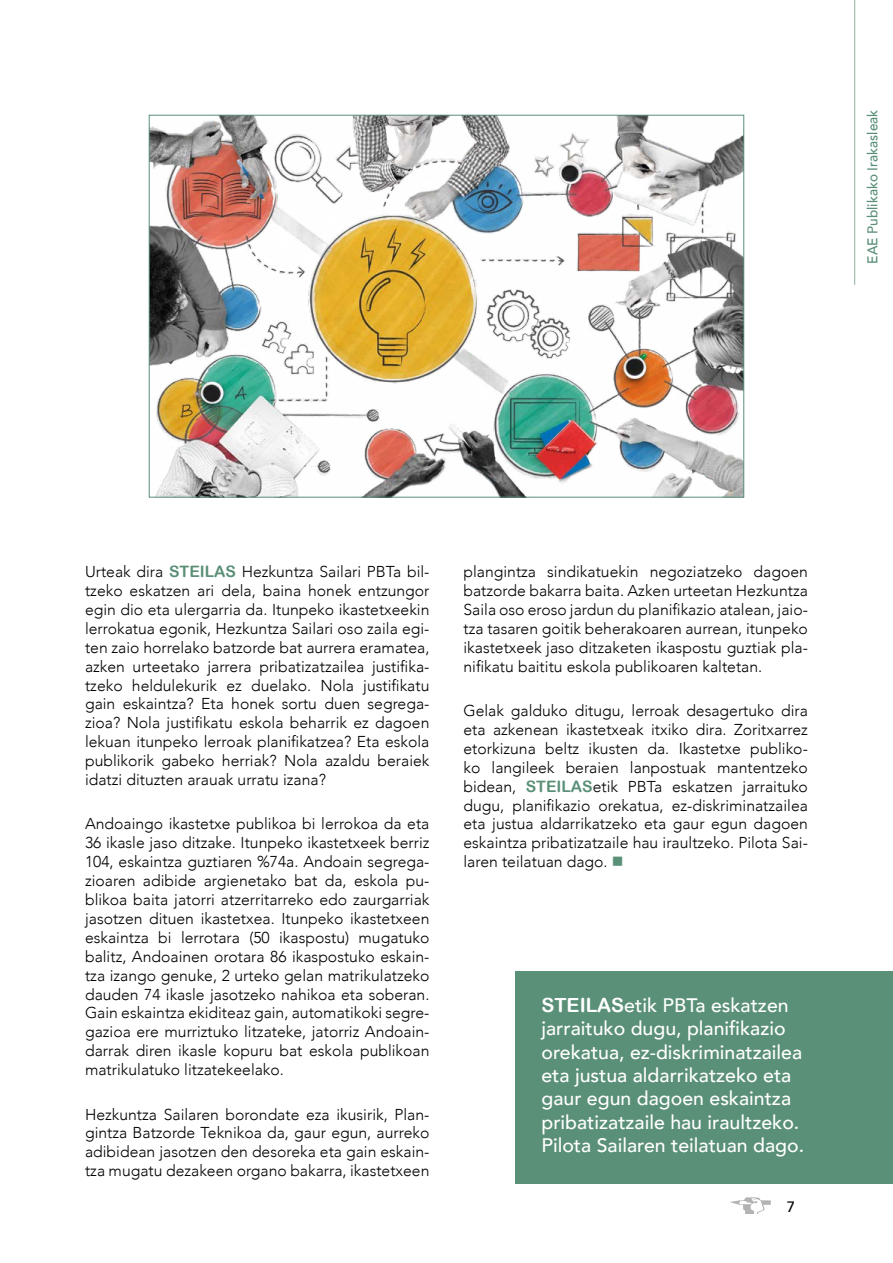
<style>
.page{position:relative;width:893px;height:1263px;background:#fff}
.page>*{position:absolute;margin:0;border:0;box-sizing:border-box;transform-origin:0 0}
.t1{font:500 19.5px/23.4px "Avenir";color:#fff}
.t2{font:300 15.75px/18.9px "Avenir";color:#000;text-align:justify}
.t3{font:500 15px "Avenir";color:#000}
.t4{font:500 14.25px "Avenir";color:#5a9077;scale:.95 1}
.s1{font-family:"Arial Rounded MT Bold";font-weight:400;color:#5a9077}
.s2{color:#5a9077}
.s3{font-family:"Arial Rounded MT Bold";font-weight:400}
</style>
<div class="page">
<svg style="left:730px;top:1197px;width:41px;height:17px"></svg>
<img style="left:151px;top:117px;width:591px;height:378px">
<hr style="left:854px;top:0;width:1px;height:285px;background:#93af9d">
<div style="left:516px;top:971px;width:377px;height:212px;background:#5a9077"></div>
<p class="t4" style="left:860px;top:264px;width:163px;rotate:-90deg">EAE Publikako Irakasleak</p>
<p class="t2" style="left:85px;top:562px;width:346px">Urteak dira <span class="s1">STEILAS</span> Hezkuntza Sailari PBTa bil&shy;tzeko eskatzen ari dela, baina honek entzungor egin dio eta ulergarria da. Itunpeko ikastetxeekin lerrokatua egonik, Hezkuntza Sailari oso zaila egi&shy;ten zaio horrelako batzorde bat aurrera eramatea, azken urteetako jarrera pribatizatzailea justifika&shy;tzeko heldulekurik ez duelako. Nola justifikatu gain eskaintza? Eta honek sortu duen segrega&shy;zioa? Nola justifikatu eskola beharrik ez dagoen lekuan itunpeko lerroak planifikatzea? Eta eskola publikorik gabeko herriak? Nola azaldu beraiek idatzi dituzten arauak urratu izana?</p>
<p class="t2" style="left:85px;top:814px;width:346px">Andoaingo ikastetxe publikoa bi lerrokoa da eta 36 ikasle jaso ditzake. Itunpeko ikastetxeek berriz 104, eskaintza guztiaren %74a. Andoain segrega&shy;zioaren adibide argienetako bat da, eskola pu&shy;blikoa baita jatorri atzerritarreko edo zaurgarriak jasotzen dituen ikastetxea. Itunpeko ikastetxeen eskaintza bi lerrotara (50 ikaspostu) mugatuko balitz, Andoainen orotara 86 ikaspostuko eskain&shy;tza izango genuke, 2 urteko gelan matrikulatzeko dauden 74 ikasle jasotzeko nahikoa eta soberan.<br>Gain eskaintza ekiditeaz gain, automatikoki segre&shy;gazioa ere murriztuko litzateke, jatorriz Andoain&shy;darrak diren ikasle kopuru bat eskola publikoan matrikulatuko litzatekeelako.</p>
<p class="t2" style="left:85px;top:1105px;width:346px">Hezkuntza Sailaren borondate eza ikusirik, Plan&shy;gintza Batzorde Teknikoa da, gaur egun, aurreko adibidean jasotzen den desoreka eta gain eskain&shy;tza mugatu dezakeen organo bakarra, ikastetxeen</p>
<p class="t2" style="left:463px;top:562px;width:346px">plangintza sindikatuekin negoziatzeko dagoen batzorde bakarra baita. Azken urteetan Hezkuntza Saila oso eroso jardun du planifikazio atalean, jaio&shy;tza tasaren goitik beherakoaren aurrean, itunpeko ikastetxeek jaso ditzaketen ikaspostu guztiak pla&shy;nifikatu baititu eskola publikoaren kaltetan.</p>
<p class="t2" style="left:463px;top:701px;width:346px">Gelak galduko ditugu, lerroak desagertuko dira eta azkenean ikastetxeak itxiko dira. Zoritxarrez etorkizuna beltz ikusten da. Ikastetxe publiko&shy;ko langileek beraien lanpostuak mantentzeko bidean, <span class="s1">STEILAS</span>etik PBTa eskatzen jarraituko dugu, planifikazio orekatua, ez-diskriminatzailea eta justua aldarrikatzeko eta gaur egun dagoen eskaintza pribatizatzaile hau iraultzeko. Pilota Sai&shy;laren teilatuan dago. <span class="s2">■</span></p>
<p class="t1" style="left:541px;top:992px;width:264px"><span class="s3">STEILAS</span>etik PBTa eskatzen jarraituko dugu, planifikazio orekatua, ez-diskriminatzailea eta justua aldarrikatzeko eta gaur egun dagoen eskaintza pribatizatzaile hau iraultzeko.<br>Pilota Sailaren teilatuan dago.</p>
<p class="t3" style="left:787px;top:1194px;width:10px">7</p>
</div>
